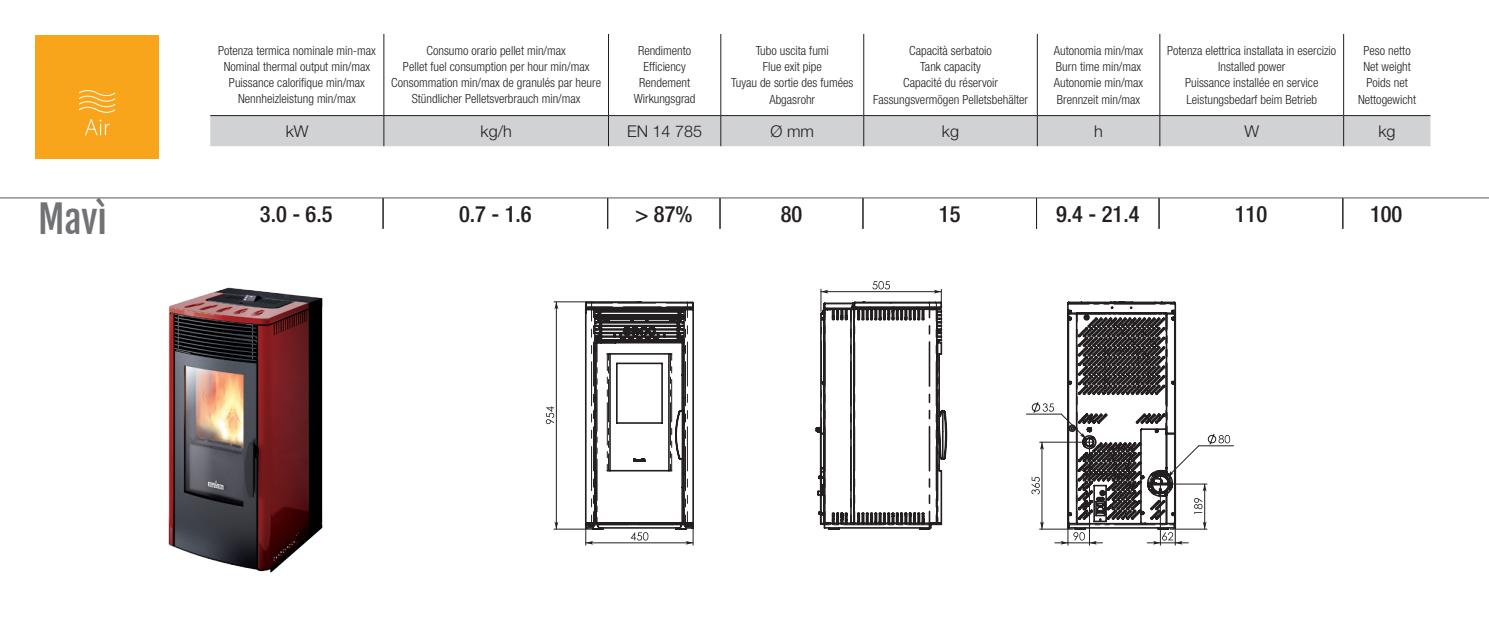
<style>
.page{position:relative;width:1489px;height:638px;background:#fff}
.page>*{position:absolute;margin:0;border:0;box-sizing:border-box;transform-origin:0 0}
.t1{font:37.5px "Fjalla One";color:#717275}
.t2{font:500 condensed 22.5px "Helvetica Neue LT Std";color:#231f20}
.t3{font:300 16.25px "Helvetica Neue LT Std";color:#231f20}
.t4{font:300 condensed 12.5px/16.2px "Helvetica Neue LT Std";color:#231f20;text-align:center}
</style>
<div class="page">
<div style="left:35px;top:35px;width:124px;height:124px;background:#f9a51b"></div>
<svg style="left:78px;top:90px;width:38px;height:45px"></svg>
<div style="left:210px;top:116px;width:1220px;height:30px;background:#d1d2d4"></div>
<hr style="left:210px;top:115px;width:174px;height:1px;background:#231f20">
<hr style="left:384px;top:115px;width:224px;height:1px;background:#231f20">
<hr style="left:608px;top:115px;width:112px;height:1px;background:#231f20">
<hr style="left:720px;top:115px;width:143px;height:1px;background:#231f20">
<hr style="left:863px;top:115px;width:174px;height:1px;background:#231f20">
<hr style="left:1037px;top:115px;width:122px;height:1px;background:#231f20">
<hr style="left:1159px;top:115px;width:184px;height:1px;background:#231f20">
<hr style="left:1343px;top:115px;width:87px;height:1px;background:#231f20">
<hr style="left:383px;top:34px;width:1px;height:81px;background:#231f20">
<hr style="left:608px;top:34px;width:1px;height:81px;background:#231f20">
<hr style="left:383px;top:116px;width:1px;height:30px;background:#231f20">
<hr style="left:608px;top:116px;width:1px;height:30px;background:#231f20">
<hr style="left:720px;top:34px;width:1px;height:81px;background:#231f20">
<hr style="left:863px;top:34px;width:1px;height:81px;background:#231f20">
<hr style="left:720px;top:116px;width:1px;height:30px;background:#231f20">
<hr style="left:863px;top:116px;width:1px;height:30px;background:#231f20">
<hr style="left:1036px;top:34px;width:1px;height:81px;background:#231f20">
<hr style="left:1159px;top:34px;width:1px;height:81px;background:#231f20">
<hr style="left:1036px;top:116px;width:1px;height:30px;background:#231f20">
<hr style="left:1159px;top:116px;width:1px;height:30px;background:#231f20">
<hr style="left:1342px;top:34px;width:1px;height:81px;background:#231f20">
<hr style="left:1342px;top:116px;width:1px;height:30px;background:#231f20">
<hr style="left:0;top:197px;width:1488px;height:1px;background:#57585a">
<hr style="left:382px;top:198px;width:1px;height:31px;background:#231f20">
<hr style="left:607px;top:198px;width:1px;height:31px;background:#231f20">
<hr style="left:719px;top:198px;width:1px;height:31px;background:#231f20">
<hr style="left:862px;top:198px;width:1px;height:31px;background:#231f20">
<hr style="left:1036px;top:198px;width:1px;height:31px;background:#231f20">
<hr style="left:1158px;top:198px;width:1px;height:31px;background:#231f20">
<hr style="left:1342px;top:198px;width:1px;height:31px;background:#231f20">
<img style="left:168px;top:287px;width:155px;height:286px">
<svg style="left:546px;top:302px;width:12px;height:227px"></svg>
<hr style="left:554px;top:301px;width:83px;height:1px;background:#231f20">
<hr style="left:554px;top:529px;width:41px;height:1px;background:#231f20">
<hr style="left:556px;top:302px;width:1px;height:227px;background:#231f20">
<svg style="left:583px;top:301px;width:111px;height:245px"></svg>
<hr style="left:585px;top:542px;width:108px;height:1px;background:#231f20">
<svg style="left:815px;top:281px;width:133px;height:249px"></svg>
<hr style="left:821px;top:291px;width:120px;height:1px;background:#231f20">
<hr style="left:1026px;top:414px;width:35px;height:1px;background:#231f20">
<hr style="left:1198px;top:445px;width:35px;height:1px;background:#231f20">
<svg style="left:1031px;top:301px;width:198px;height:244px"></svg>
<p class="t4" style="left:218px;top:42px;width:159px">Potenza termica nominale min-max<br>Nominal thermal output min/max<br>Puissance calorifique min/max<br>Nennheizleistung min/max</p>
<p class="t4" style="left:391px;top:42px;width:211px">Consumo orario pellet min/max<br>Pellet fuel consumption per hour min/max Consommation min/max de granulés par heure Stündlicher Pelletsverbrauch min/max</p>
<p class="t4" style="left:633px;top:42px;width:63px">Rendimento<br>Efficiency<br>Rendement<br>Wirkungsgrad</p>
<p class="t4" style="left:731px;top:42px;width:124px">Tubo uscita fumi<br>Flue exit pipe<br>Tuyau de sortie des fumées<br>Abgasrohr</p>
<p class="t4" style="left:873px;top:42px;width:156px">Capacità serbatoio<br>Tank capacity<br>Capacité du réservoir<br>Fassungsvermögen Pelletsbehälter</p>
<p class="t4" style="left:1053px;top:42px;width:91px;text-align:left">Autonomia min/max<br>Burn time min/max<br>Autonomie min/max<br>Brennzeit min/max</p>
<p class="t4" style="left:1167px;top:42px;width:171px">Potenza elettrica installata in esercizio<br>Installed power<br>Puissance installée en service<br>Leistungsbedarf beim Betrieb</p>
<p class="t4" style="left:1357px;top:42px;width:60px">Peso netto<br>Net weight<br>Poids net<br>Nettogewicht</p>
<h3 class="t3" style="left:286px;top:121px;width:24px">kW</h3>
<h3 class="t3" style="left:480px;top:121px;width:33px">kg/h</h3>
<h3 class="t3" style="left:627px;top:121px;width:77px">EN 14 785</h3>
<h3 class="t3" style="left:770px;top:121px;width:45px">Ø mm</h3>
<h3 class="t3" style="left:941px;top:121px;width:19px">kg</h3>
<h3 class="t3" style="left:1094px;top:121px;width:10px">h</h3>
<h3 class="t3" style="left:1244px;top:121px;width:16px">W</h3>
<h3 class="t3" style="left:1378px;top:121px;width:19px">kg</h3>
<h1 class="t1" style="left:38px;top:196px;width:70px">Mavì</h1>
<h2 class="t2" style="left:260px;top:200px;width:74px">3.0 - 6.5</h2>
<h2 class="t2" style="left:459px;top:200px;width:74px">0.7 - 1.6</h2>
<h2 class="t2" style="left:635px;top:200px;width:59px">&gt; 87%</h2>
<h2 class="t2" style="left:780px;top:200px;width:23px">80</h2>
<h2 class="t2" style="left:938px;top:200px;width:23px">15</h2>
<h2 class="t2" style="left:1055px;top:200px;width:85px">9.4 - 21.4</h2>
<h2 class="t2" style="left:1234px;top:200px;width:34px">110</h2>
<h2 class="t2" style="left:1369px;top:200px;width:34px">100</h2>
</div>
